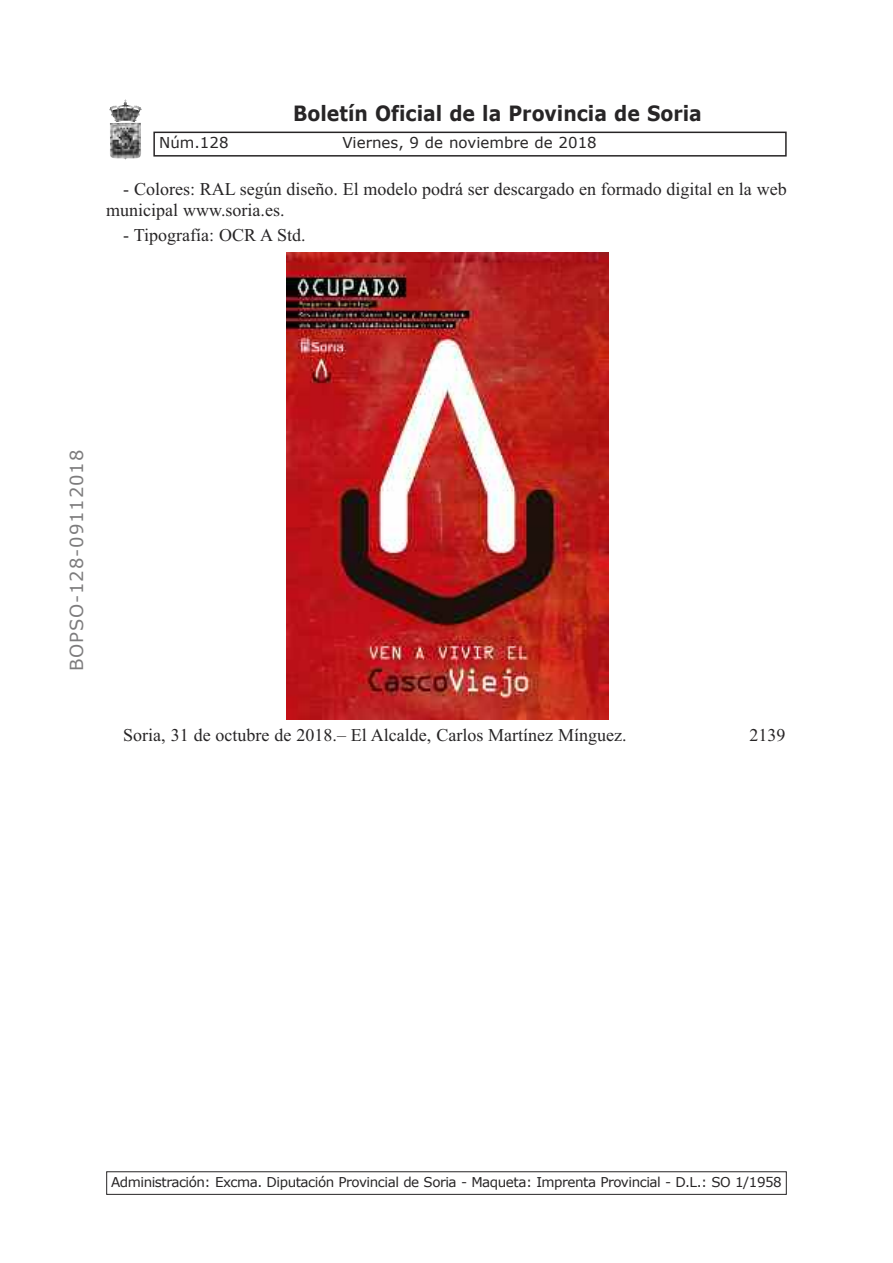
<style>
.page{position:relative;width:893px;height:1263px;background:#fff}
.page>*{position:absolute;margin:0;border:0;box-sizing:border-box;transform-origin:0 0}
.t1{font:700 21px "Verdana";color:#272526;scale:.9 1}
.t2{font:18px/20.7px "Times New Roman";color:#272526}
.t3{font:18px "Verdana";letter-spacing:.05em;color:#7d7c7d}
.t4{font:15px "Verdana";color:#272526}
.t5{font:13.5px "Verdana";letter-spacing:-.035em;color:#272526}
</style>
<div class="page">
<div style="left:153px;top:132px;width:634px;height:25px;border:2px solid #272526"></div>
<img style="left:109px;top:99px;width:33px;height:61px">
<div style="left:106px;top:1171px;width:681px;height:24px;border:1px solid #272526"></div>
<img style="left:287px;top:253px;width:322px;height:466px">
<p class="t1" style="left:293px;top:100px;width:456px">Boletín Oficial de la Provincia de Soria</p>
<p class="t4" style="left:159px;top:133px;width:71px">Núm.128</p>
<p class="t4" style="left:342px;top:133px;width:256px">Viernes, 9 de noviembre de 2018</p>
<p class="t2" style="left:106px;top:179px;width:682px;text-indent:17px">- colores: ral según diseño. El modelo podrá ser descargado en formado digital en la web municipal www.soria.es.</p>
<p class="t2" style="left:123px;top:224px;width:184px">- tipografía: ocr a std.</p>
<p class="t3" style="left:65px;top:671px;width:223px;rotate:-90deg">BOPSO-128-09112018</p>
<p class="t2" style="left:123px;top:724px;width:505px">soria, 31 de octubre de 2018.– El alcalde, carlos martínez mínguez.</p>
<p class="t2" style="left:749px;top:724px;width:37px">2139</p>
<p class="t5" style="left:111px;top:1173px;width:672px">Administración: Excma. Diputación Provincial de Soria - Maqueta: Imprenta Provincial - D.L.: SO 1/1958</p>
</div>
